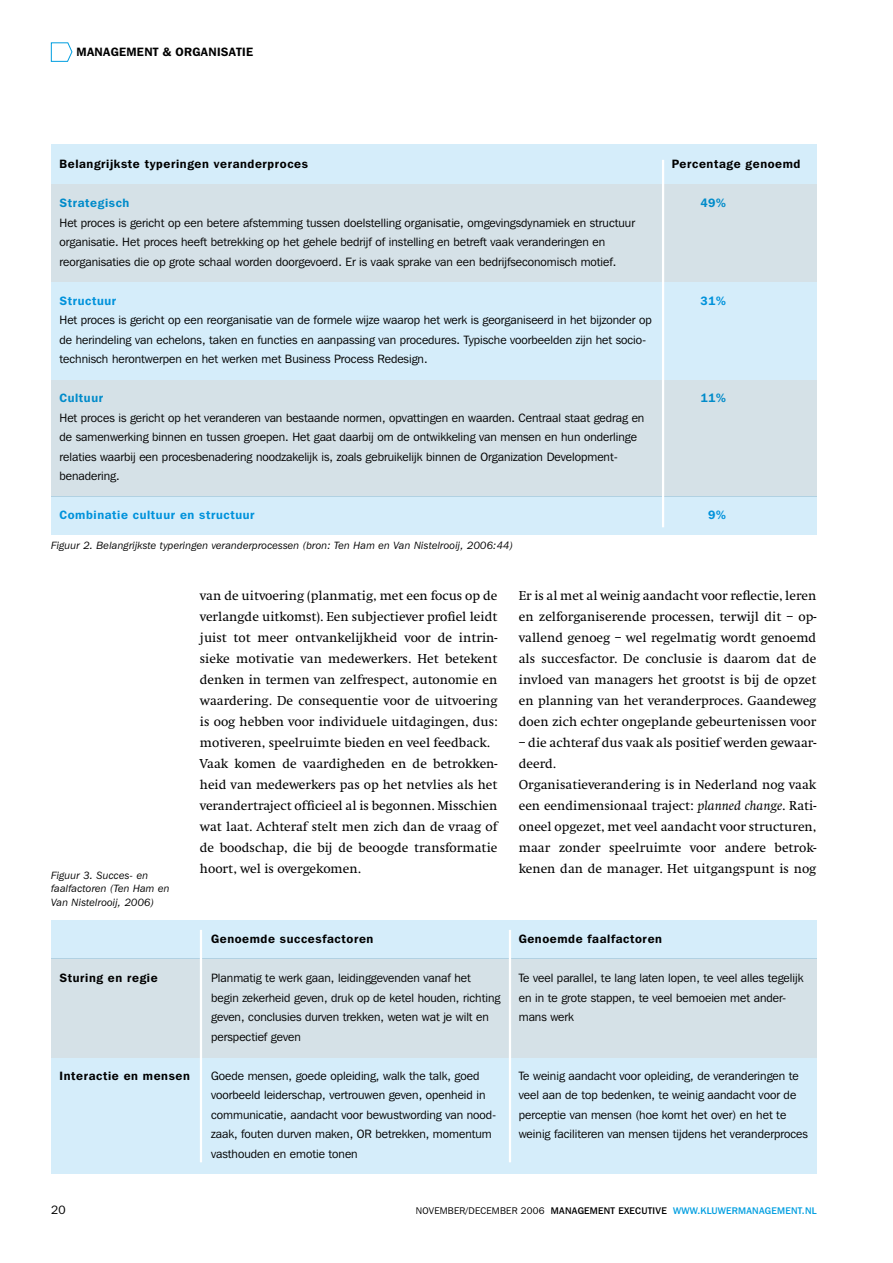
<style>
.page{position:relative;width:893px;height:1263px;background:#fff}
.page>*{position:absolute;margin:0;border:0;box-sizing:border-box;transform-origin:0 0}
.t1{font:13.5px/21px "Swift";color:#000}
.t2{font:12px/19.5px "Franklin Gothic IT Cby BT";color:#000}
.t3{font:600 12px "Franklin Gothic IT Cby BT";letter-spacing:.05em;color:#000}
.t4{font:600 12px "Franklin Gothic IT Cby BT";letter-spacing:.05em;color:#009ee0}
.t5{font:600 12px "Franklin Gothic IT Cby BT";letter-spacing:.025em;color:#000}
.t6{font:italic 10.5px/13.5px "Franklin Gothic IT Cby BT";letter-spacing:.02em;color:#000}
.t7{font:500 9.6px "Franklin Gothic IT Cby BT";letter-spacing:.025em;color:#009ee0}
.t8{font:9.6px "Franklin Gothic IT Cby BT";letter-spacing:.025em;color:#000}
.s1{font-style:italic}
.s2{font-weight:500}
.s3{color:#000}
</style>
<div class="page">
<svg style="left:51px;top:42px;width:22px;height:20px"></svg>
<div style="left:51px;top:145px;width:765px;height:39px;background:#d5edfa"></div>
<div style="left:51px;top:184px;width:765px;height:98px;background:#d5e1e7"></div>
<div style="left:51px;top:282px;width:765px;height:97px;background:#d5edfa"></div>
<div style="left:51px;top:379px;width:765px;height:117px;background:#d5e1e7"></div>
<div style="left:51px;top:496px;width:765px;height:39px;background:#d5edfa"></div>
<hr style="left:662px;top:160px;width:2px;height:367px;background:#fff">
<div style="left:51px;top:920px;width:765px;height:38px;background:#d5edfa"></div>
<div style="left:51px;top:958px;width:765px;height:100px;background:#d5e1e7"></div>
<div style="left:51px;top:1058px;width:765px;height:116px;background:#d5edfa"></div>
<hr style="left:200px;top:930px;width:2px;height:232px;background:#fff">
<hr style="left:509px;top:930px;width:2px;height:232px;background:#fff">
<p class="t5" style="left:77px;top:45px;width:108px">MANAGEMENT &amp; organisatie</p>
<p class="t3" style="left:60px;top:156px;width:250px">Belangrijkste typeringen veranderproces</p>
<p class="t4" style="left:60px;top:195px;width:71px">Strategisch</p>
<p class="t2" style="left:60px;top:212px;width:577px">Het proces is gericht op een betere afstemming tussen doelstelling organisatie, omgevingsdynamiek en structuur organisatie. Het proces heeft betrekking op het gehele bedrijf of instelling en betreft vaak veranderingen en reorganisaties die op grote schaal worden doorgevoerd. Er is vaak sprake van een bedrijfseconomisch motief.</p>
<p class="t4" style="left:60px;top:293px;width:58px">Structuur</p>
<p class="t2" style="left:60px;top:310px;width:594px">Het proces is gericht op een reorganisatie van de formele wijze waarop het werk is georganiseerd in het bijzonder op de herindeling van echelons, taken en functies en aanpassing van procedures. Typische voorbeelden zijn het socio&shy;technisch herontwerpen en het werken met Business Process Redesign.</p>
<p class="t4" style="left:60px;top:390px;width:45px">Cultuur</p>
<p class="t2" style="left:60px;top:407px;width:586px">Het proces is gericht op het veranderen van bestaande normen, opvattingen en waarden. Centraal staat gedrag en de samenwerking binnen en tussen groepen. Het gaat daarbij om de ontwikkeling van mensen en hun onderlinge relaties waarbij een procesbenadering noodzakelijk is, zoals gebruikelijk binnen de Organization Development&shy;benadering.</p>
<p class="t4" style="left:60px;top:507px;width:197px">Combinatie cultuur en structuur</p>
<p class="t6" style="left:51px;top:539px;width:464px">Figuur 2. Belangrijkste typeringen veranderprocessen (bron: Ten Ham en Van Nistelrooij, 2006:44)</p>
<p class="t3" style="left:672px;top:156px;width:130px">Percentage genoemd</p>
<p class="t4" style="left:700px;top:195px;width:27px">49%</p>
<p class="t4" style="left:700px;top:293px;width:27px">31%</p>
<p class="t4" style="left:700px;top:390px;width:27px">11%</p>
<p class="t4" style="left:708px;top:507px;width:19px">9%</p>
<p class="t6" style="left:51px;top:868px;width:120px">Figuur 3. Succes- en faalfactoren (Ten Ham en<br>Van Nistelrooij, 2006)</p>
<p class="t1" style="left:200px;top:585px;width:299px">van de uitvoering (planmatig, met een focus op de verlangde uitkomst). Een subjectiever profiel leidt juist tot meer ontvankelijkheid voor de intrin&shy;sieke motivatie van medewerkers. Het betekent denken in termen van zelfrespect, autonomie en waardering. De consequentie voor de uitvoering is oog hebben voor individuele uitdagingen, dus: motiveren, speelruimte bieden en veel feedback.<br>Vaak komen de vaardigheden en de betrokken&shy;heid van medewerkers pas op het netvlies als het verandertraject officieel al is begonnen. Misschien wat laat. Achteraf stelt men zich dan de vraag of de boodschap, die bij de beoogde transformatie hoort, wel is overgekomen.</p>
<p class="t1" style="left:519px;top:585px;width:299px;text-align:justify">Er is al met al weinig aandacht voor reflectie, leren en zelforganiserende processen, terwijl dit – op&shy;vallend genoeg – wel regelmatig wordt genoemd als succesfactor. De conclusie is daarom dat de invloed van managers het grootst is bij de opzet en planning van het veranderproces. Gaandeweg doen zich echter ongeplande gebeurtenissen voor</p>
<p class="t1" style="left:519px;top:732px;width:299px">– die achteraf dus vaak als positief werden gewaar&shy;deerd.<br>Organisatieverandering is in Nederland nog vaak een eendimensionaal traject: <span class="s1">planned change</span>. Rati&shy;oneel opgezet, met veel aandacht voor structuren, maar zonder speelruimte voor andere betrok&shy;kenen dan de manager. Het uitgangspunt is nog</p>
<p class="t3" style="left:60px;top:971px;width:100px">Sturing en regie</p>
<p class="t3" style="left:60px;top:1068px;width:132px">Interactie en mensen</p>
<p class="t3" style="left:211px;top:932px;width:164px">Genoemde succesfactoren</p>
<p class="t2" style="left:211px;top:968px;width:291px">Planmatig te werk gaan, leidinggevenden vanaf het begin zekerheid geven, druk op de ketel houden, richting geven, conclusies durven trekken, weten wat je wilt en perspectief geven</p>
<p class="t2" style="left:211px;top:1066px;width:287px">Goede mensen, goede opleiding, walk the talk, goed voorbeeld leiderschap, vertrouwen geven, openheid in communicatie, aandacht voor bewustwording van nood&shy;zaak, fouten durven maken, OR betrekken, momentum vasthouden en emotie tonen</p>
<p class="t3" style="left:519px;top:932px;width:145px">Genoemde faalfactoren</p>
<p class="t2" style="left:519px;top:968px;width:286px">Te veel parallel, te lang laten lopen, te veel alles tegelijk en in te grote stappen, te veel bemoeien met ander&shy;mans werk</p>
<p class="t2" style="left:519px;top:1066px;width:291px">Te weinig aandacht voor opleiding, de veranderingen te veel aan de top bedenken, te weinig aandacht voor de perceptie van mensen (hoe komt het over) en het te weinig faciliteren van mensen tijdens het veranderproces</p>
<p class="t2" style="left:51px;top:1200px;width:16px">20</p>
<p class="t8" style="left:416px;top:1204px;width:151px">NOVEMBER/DECEMBER 2006 <span class="s2">MANAGEMENT</span></p>
<p class="t7" style="left:618px;top:1204px;width:199px"><span class="s3">EXECUTIVE</span> WWW.KLUWERMANAGEMENT.NL</p>
</div>
